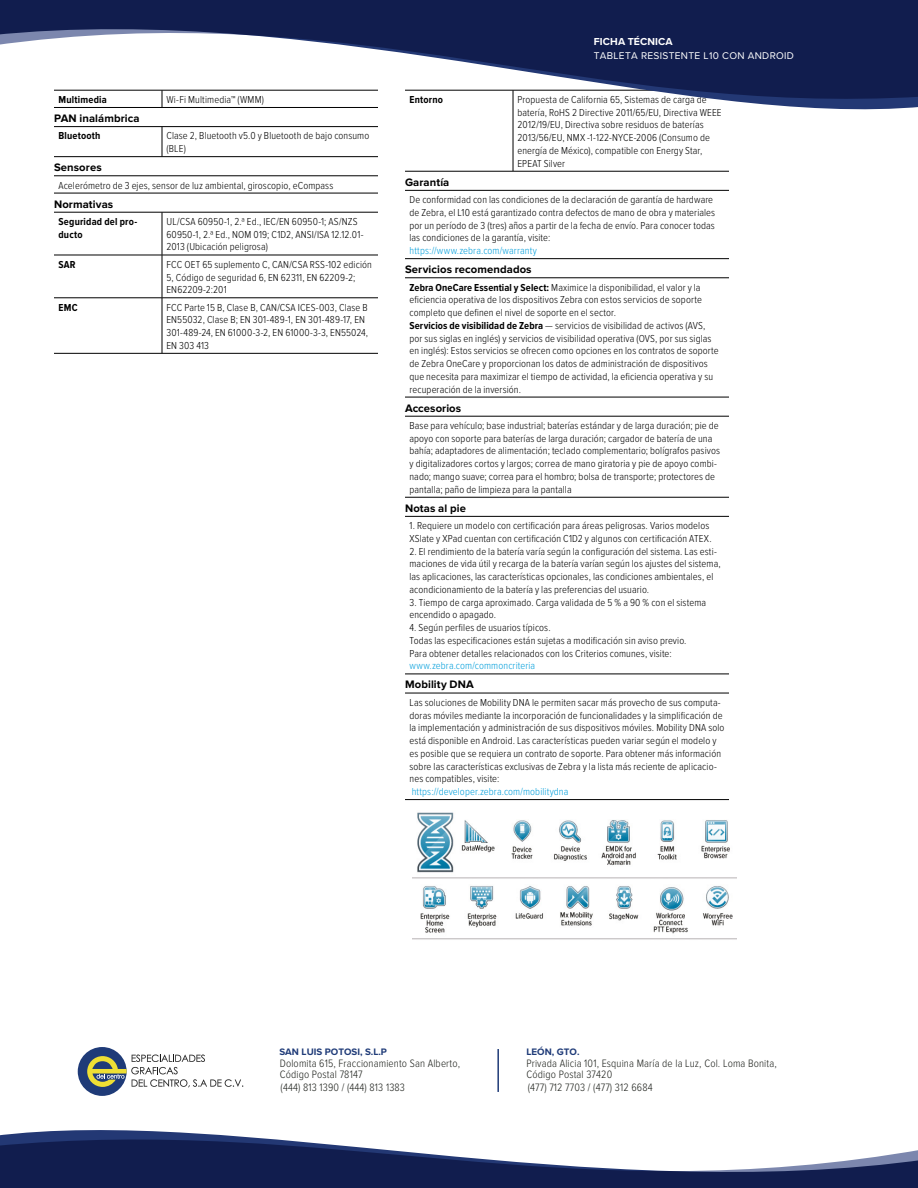
<style>
.page{position:relative;width:918px;height:1188px;background:#fff}
.page>*{position:absolute;margin:0;border:0;box-sizing:border-box;transform-origin:0 0}
.t1{font:700 11.25px "Proxima Nova";letter-spacing:.01em;color:#000}
.t2{font:300 11.1px/11.1px "Proxima Nova Cond";letter-spacing:.01em;color:#20231e}
.t3{font:300 10.5px/12.8px "Proxima Nova Cond";letter-spacing:.01em;color:#000}
.t4{font:300 10.5px "Proxima Nova Cond";letter-spacing:.01em;color:#009edb}
.t5{font:700 10.5px/12.8px "Proxima Nova Cond";letter-spacing:.02em;color:#000}
.t6{font:700 10.5px "Proxima Nova";letter-spacing:.01em;color:#fff}
.t7{font:10.2px "Proxima Nova";letter-spacing:.03em;color:#fff}
.t8{font:700 9.75px "Proxima Nova";color:#1f3b78}
.s1{font-weight:700}
</style>
<div class="page">
<svg style="left:162px;top:129px;width:1px;height:27px"></svg>
<hr style="left:54px;top:156px;width:108px;height:1px;background:#000">
<hr style="left:162px;top:156px;width:216px;height:1px;background:#000">
<hr style="left:54px;top:176px;width:324px;height:1px;background:#000">
<hr style="left:54px;top:193px;width:324px;height:1px;background:#000">
<hr style="left:54px;top:212px;width:108px;height:1px;background:#000">
<hr style="left:162px;top:212px;width:216px;height:1px;background:#000">
<hr style="left:162px;top:212px;width:1px;height:43px;background:#000">
<hr style="left:54px;top:255px;width:108px;height:1px;background:#000">
<hr style="left:162px;top:255px;width:216px;height:1px;background:#000">
<hr style="left:162px;top:255px;width:1px;height:43px;background:#000">
<hr style="left:54px;top:298px;width:108px;height:1px;background:#000">
<hr style="left:162px;top:298px;width:216px;height:1px;background:#000">
<hr style="left:162px;top:298px;width:1px;height:55px;background:#000">
<hr style="left:54px;top:353px;width:108px;height:1px;background:#000">
<hr style="left:162px;top:353px;width:216px;height:1px;background:#000">
<hr style="left:513px;top:90px;width:1px;height:81px;background:#000">
<hr style="left:405px;top:171px;width:108px;height:1px;background:#000">
<hr style="left:513px;top:171px;width:216px;height:1px;background:#000">
<hr style="left:405px;top:190px;width:324px;height:1px;background:#000">
<hr style="left:405px;top:258px;width:324px;height:1px;background:#000">
<hr style="left:405px;top:278px;width:324px;height:1px;background:#000">
<hr style="left:405px;top:397px;width:324px;height:1px;background:#000">
<hr style="left:405px;top:416px;width:324px;height:1px;background:#000">
<hr style="left:405px;top:497px;width:324px;height:1px;background:#000">
<hr style="left:405px;top:516px;width:324px;height:1px;background:#000">
<hr style="left:405px;top:674px;width:324px;height:1px;background:#000">
<hr style="left:405px;top:693px;width:324px;height:1px;background:#000">
<hr style="left:405px;top:799px;width:324px;height:1px;background:#000">
<img style="left:413px;top:812px;width:324px;height:128px">
<svg style="left:54px;top:99px;width:864px;height:30px"></svg>
<svg style="left:0;top:0;width:918px;height:99px;fill:#111d4e"></svg>
<svg style="left:0;top:1130px;width:282px;height:10px;fill:#233874"></svg>
<svg style="left:0;top:1140px;width:918px;height:48px;fill:#111d4e"></svg>
<div style="left:78px;top:1047px;width:49px;height:49px;background:#1f3b78;border-radius:50%"></div>
<svg style="left:87px;top:1055px;width:156px;height:32px"></svg>
<hr style="left:497px;top:1049px;width:2px;height:43px;background:#1f3b78">
<p class="t5" style="left:58px;top:94px;width:50px">Multimedia</p>
<p class="t3" style="left:167px;top:93px;width:99px">Wi-Fi Multimedia™ (WMM)</p>
<p class="t1" style="left:54px;top:112px;width:87px">PAN inalámbrica</p>
<p class="t5" style="left:58px;top:130px;width:43px">Bluetooth</p>
<p class="t3" style="left:167px;top:130px;width:204px">Clase 2, Bluetooth v5.0 y Bluetooth de bajo consumo (BLE)</p>
<p class="t1" style="left:54px;top:161px;width:49px">Sensores</p>
<p class="t3" style="left:58px;top:179px;width:276px">Acelerómetro de 3 ejes, sensor de luz ambiental, giroscopio, eCompass</p>
<p class="t1" style="left:54px;top:197px;width:61px">Normativas</p>
<p class="t5" style="left:58px;top:216px;width:80px">Seguridad del pro&shy;ducto</p>
<p class="t3" style="left:167px;top:216px;width:199px">UL/CSA 60950-1, 2.ª Ed., IEC/EN 60950-1; AS/NZS<br>60950-1, 2.ª Ed., NOM 019; C1D2, ANSI/ISA 12.12.01-<br>2013 (Ubicación peligrosa)</p>
<p class="t5" style="left:58px;top:259px;width:19px">SAR</p>
<p class="t3" style="left:167px;top:258px;width:207px">FCC OET 65 suplemento C, CAN/CSA RSS-102 edición<br>5, Código de seguridad 6, EN 62311, EN 62209-2;<br>EN62209-2:201</p>
<p class="t5" style="left:58px;top:301px;width:21px">EMC</p>
<p class="t3" style="left:167px;top:301px;width:203px">FCC Parte 15 B, Clase B, CAN/CSA ICES-003, Clase B EN55032, Clase B; EN 301-489-1, EN 301-489-17, EN 301-489-24, EN 61000-3-2, EN 61000-3-3, EN55024, EN 303 413</p>
<p class="t6" style="left:594px;top:33px;width:80px">FICHA TÉCNICA</p>
<p class="t7" style="left:594px;top:48px;width:202px">TABLETA RESISTENTE L10 CON ANDROID</p>
<p class="t5" style="left:410px;top:94px;width:35px">Entorno</p>
<p class="t3" style="left:518px;top:93px;width:206px">Propuesta de California 65, Sistemas de carga de batería, RoHS 2 Directive 2011/65/EU, Directiva WEEE 2012/19/EU, Directiva sobre residuos de baterías 2013/56/EU, NMX -1-122-NYCE-2006 (Consumo de energía de México), compatible con Energy Star, EPEAT Silver</p>
<p class="t1" style="left:405px;top:175px;width:46px">Garantía</p>
<p class="t3" style="left:410px;top:194px;width:307px">De conformidad con las condiciones de la declaración de garantía de hardware de Zebra, el L10 está garantizado contra defectos de mano de obra y materiales por un período de 3 (tres) años a partir de la fecha de envío. Para conocer todas las condiciones de la garantía, visite:</p>
<p class="t4" style="left:410px;top:245px;width:129px">https://www.zebra.com/warranty</p>
<p class="t1" style="left:405px;top:263px;width:128px">Servicios recomendados</p>
<p class="t3" style="left:410px;top:281px;width:311px"><span class="s1">Zebra OneCare Essential y Select:</span> Maximice la disponibilidad, el valor y la eficiencia operativa de los dispositivos Zebra con estos servicios de soporte completo que definen el nivel de soporte en el sector.<br><span class="s1">Servicios de visibilidad de Zebra</span> — servicios de visibilidad de activos (AVS, por sus siglas en inglés) y servicios de visibilidad operativa (OVS, por sus siglas en inglés): Estos servicios se ofrecen como opciones en los contratos de soporte de Zebra OneCare y proporcionan los datos de administración de dispositivos que necesita para maximizar el tiempo de actividad, la eficiencia operativa y su recuperación de la inversión.</p>
<p class="t1" style="left:405px;top:401px;width:58px">Accesorios</p>
<p class="t3" style="left:410px;top:420px;width:312px">Base para vehículo; base industrial; baterías estándar y de larga duración; pie de apoyo con soporte para baterías de larga duración; cargador de batería de una bahía; adaptadores de alimentación; teclado complementario; bolígrafos pasivos y digitalizadores cortos y largos; correa de mano giratoria y pie de apoyo combi&shy;nado; mango suave; correa para el hombro; bolsa de transporte; protectores de pantalla; paño de limpieza para la pantalla</p>
<p class="t1" style="left:405px;top:501px;width:62px">Notas al pie</p>
<p class="t3" style="left:410px;top:520px;width:304px">1. Requiere un modelo con certificación para áreas peligrosas. Varios modelos<br>XSlate y XPad cuentan con certificación C1D2 y algunos con certificación ATEX.</p>
<p class="t3" style="left:410px;top:545px;width:313px">2. El rendimiento de la batería varía según la configuración del sistema. Las esti&shy;maciones de vida útil y recarga de la batería varían según los ajustes del sistema, las aplicaciones, las características opcionales, las condiciones ambientales, el acondicionamiento de la batería y las preferencias del usuario.</p>
<p class="t3" style="left:410px;top:596px;width:298px">3. Tiempo de carga aproximado. Carga validada de 5 % a 90 % con el sistema encendido o apagado.</p>
<p class="t3" style="left:410px;top:622px;width:279px">4. Según perfiles de usuarios típicos.<br>Todas las especificaciones están sujetas a modificación sin aviso previo.<br>Para obtener detalles relacionados con los Criterios comunes, visite:</p>
<p class="t4" style="left:410px;top:660px;width:127px">www.zebra.com/commoncriteria</p>
<p class="t1" style="left:405px;top:678px;width:70px">Mobility DNA</p>
<p class="t3" style="left:410px;top:696px;width:317px">Las soluciones de Mobility DNA le permiten sacar más provecho de sus computa&shy;doras móviles mediante la incorporación de funcionalidades y la simplificación de la implementación y administración de sus dispositivos móviles. Mobility DNA solo está disponible en Android. Las características pueden variar según el modelo y es posible que se requiera un contrato de soporte. Para obtener más información sobre las características exclusivas de Zebra y la lista más reciente de aplicacio&shy;nes compatibles, visite:</p>
<p class="t4" style="left:412px;top:786px;width:158px">https://developer.zebra.com/mobilitydna</p>
<p class="t8" style="left:279px;top:1044px;width:109px">SAN LUIS POTOSI, S.L.P</p>
<p class="t2" style="left:280px;top:1058px;width:182px">Dolomita 615, Fraccionamiento San Alberto,<br>Código Postal 78147</p>
<p class="t2" style="left:281px;top:1082px;width:126px">(444) 813 1390 / (444) 813 1383</p>
<p class="t8" style="left:527px;top:1044px;width:54px">LEÓN, GTO.</p>
<p class="t2" style="left:528px;top:1082px;width:126px">(477) 712 7703 / (477) 312 6684</p>
<p class="t2" style="left:527px;top:1058px;width:252px">Privada Alicia 101, Esquina María de la Luz, Col. Loma Bonita,<br>Código Postal 37420</p>
</div>
